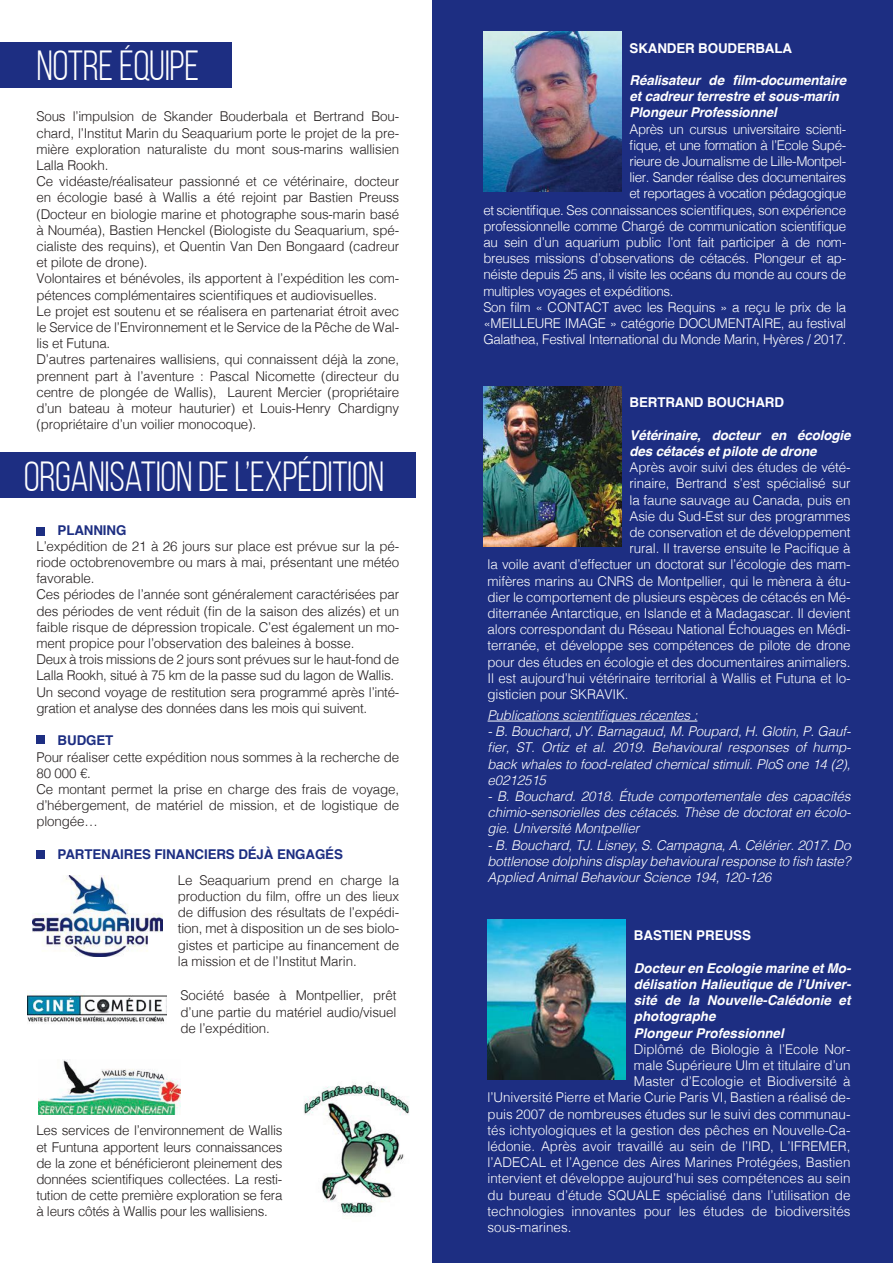
<style>
.page{position:relative;width:893px;height:1263px;background:#fff}
.page>*{position:absolute;margin:0;border:0;box-sizing:border-box;transform-origin:0 0}
.t1{font:42px "Bebas Neue";letter-spacing:-.01em;color:#fff}
.t2{font:300 13.5px/16.2px "Helvetica";letter-spacing:-.01em;color:#241f1f;text-align:justify}
.t3{font:300 13.5px "Helvetica";letter-spacing:-.01em;color:#fff}
.t4{font:italic 300 13.5px/16.2px "Helvetica";letter-spacing:-.01em;color:#fff;text-align:justify}
.t5{font:italic 700 13.5px/16.2px "Helvetica";letter-spacing:-.01em;color:#fff}
.t6{font:300 13.5px "Helvetica";letter-spacing:-.03em;color:#fff}
.t7{font:700 13.5px "Helvetica";letter-spacing:-.01em;color:#fff}
.t8{font:700 13.5px "Helvetica";letter-spacing:-.01em;color:#1d2e82}
</style>
<div class="page">
<div style="left:432px;top:0;width:461px;height:1263px;background:#1d2e82"></div>
<hr style="left:488px;top:721px;width:209px;height:1px;background:#fff">
<img style="left:483px;top:32px;width:138px;height:159px">
<img style="left:483px;top:387px;width:138px;height:159px">
<img style="left:488px;top:919px;width:137px;height:160px">
<div style="left:0;top:43px;width:232px;height:45px;background:#1d2e82"></div>
<div style="left:0;top:452px;width:415px;height:46px;background:#1d2e82"></div>
<img style="left:28px;top:990px;width:139px;height:34px">
<img style="left:38px;top:1060px;width:143px;height:54px">
<img style="left:304px;top:1082px;width:105px;height:132px">
<img style="left:32px;top:875px;width:130px;height:82px">
<div style="left:36px;top:527px;width:9px;height:8px;background:#1d2e82"></div>
<div style="left:36px;top:735px;width:9px;height:9px;background:#1d2e82"></div>
<div style="left:36px;top:850px;width:9px;height:9px;background:#1d2e82"></div>
<h1 class="t1" style="left:36px;top:43px;width:164px">NOTRE ÉQUIPE</h1>
<p class="t2" style="left:36px;top:108px;width:364px;text-align:left">Sous l’impulsion de Skander Bouderbala et Bertrand Bou&shy;chard, l’Institut Marin du Seaquarium porte le projet de la pre&shy;mière exploration naturaliste du mont sous-marins wallisien Lalla Rookh.<br>Ce vidéaste/réalisateur passionné et ce vétérinaire, docteur en écologie basé à Wallis a été rejoint par Bastien Preuss (Docteur en biologie marine et photographe sous-marin basé à Nouméa), Bastien Henckel (Biologiste du Seaquarium, spé&shy;cialiste des requins), et Quentin Van Den Bongaard (cadreur et pilote de drone).<br>Volontaires et bénévoles, ils apportent à l’expédition les com&shy;pétences complémentaires scientifiques et audiovisuelles.<br>Le projet est soutenu et se réalisera en partenariat étroit avec le Service de l’Environnement et le Service de la Pêche de Wal&shy;lis et Futuna.<br>D’autres partenaires wallisiens, qui connaissent déjà la zone, prennent part à l’aventure : Pascal Nicomette (directeur du centre de plongée de Wallis), Laurent Mercier (propriétaire d’un bateau à moteur hauturier) et Louis-Henry Chardigny (propriétaire d’un voilier monocoque).</p>
<h1 class="t1" style="left:24px;top:454px;width:362px">ORGANISATION DE L’EXPÉDITION</h1>
<p class="t8" style="left:58px;top:519px;width:70px">PLANNING</p>
<p class="t2" style="left:36px;top:537px;width:364px;text-align:left">L’expédition de 21 à 26 jours sur place est prévue sur la pé&shy;riode octobrenovembre ou mars à mai, présentant une météo favorable.<br>Ces périodes de l’année sont généralement caractérisées par des périodes de vent réduit (fin de la saison des alizés) et un faible risque de dépression tropicale. C’est également un mo&shy;ment propice pour l’observation des baleines à bosse.<br>Deux à trois missions de 2 jours sont prévues sur le haut-fond de Lalla Rookh, situé à 75 km de la passe sud du lagon de Wallis.<br>Un second voyage de restitution sera programmé après l’inté&shy;gration et analyse des données dans les mois qui suivent.</p>
<p class="t8" style="left:58px;top:730px;width:57px">BUDGET</p>
<p class="t2" style="left:36px;top:748px;width:364px;text-align:left">Pour réaliser cette expédition nous sommes à la recherche de 80 000 €.<br>Ce montant permet la prise en charge des frais de voyage, d’hébergement, de matériel de mission, et de logistique de plongée…</p>
<p class="t8" style="left:58px;top:843px;width:287px">PARTENAIRES FINANCIERS DÉJÀ ENGAGÉS</p>
<p class="t2" style="left:178px;top:871px;width:223px">Le Seaquarium prend en charge la production du film, offre un des lieux de diffusion des résultats de l’expédi&shy;tion, met à disposition un de ses biolo&shy;gistes et participe au financement de la mission et de l’Institut Marin.</p>
<p class="t2" style="left:181px;top:986px;width:217px">Société basée à Montpellier, prêt d’une partie du matériel audio/visuel de l’expédition.</p>
<p class="t2" style="left:36px;top:1121px;width:248px">Les services de l’environnement de Wallis et Funtuna apportent leurs connaissances de la zone et bénéficieront pleinement des données scientifiques collectées. La resti&shy;tution de cette première exploration se fera à leurs côtés à Wallis pour les wallisiens.</p>
<p class="t7" style="left:630px;top:37px;width:164px">SKANDER BOUDERBALA</p>
<p class="t5" style="left:630px;top:72px;width:218px">Réalisateur de film-documentaire et cadreur terrestre et sous-marin<br>Plongeur Professionnel</p>
<p class="t6" style="left:630px;top:117px;width:218px">Après un cursus universitaire scienti-</p>
<p class="t6" style="left:630px;top:134px;width:218px">fique, et une formation à l’Ecole Supé-</p>
<p class="t6" style="left:630px;top:150px;width:218px">rieure de Journalisme de Lille-Montpel-</p>
<p class="t6" style="left:630px;top:166px;width:218px">lier. Sander réalise des documentaires</p>
<p class="t6" style="left:630px;top:182px;width:218px">et reportages à vocation pédagogique</p>
<p class="t3" style="left:483px;top:198px;width:364px">et scientifique. Ses connaissances scientifiques, son expérience</p>
<p class="t3" style="left:483px;top:215px;width:364px">professionnelle comme Chargé de communication scientifique</p>
<p class="t3" style="left:483px;top:231px;width:364px">au sein d’un aquarium public l’ont fait participer à de nom-</p>
<p class="t3" style="left:483px;top:247px;width:364px">breuses missions d’observations de cétacés. Plongeur et ap-</p>
<p class="t3" style="left:483px;top:263px;width:364px">néiste depuis 25 ans, il visite les océans du monde au cours de</p>
<p class="t3" style="left:483px;top:279px;width:192px">multiples voyages et expéditions.</p>
<p class="t3" style="left:483px;top:296px;width:364px">Son film « CONTACT avec les Requins » a reçu le prix de la</p>
<p class="t3" style="left:483px;top:312px;width:364px">«MEILLEURE IMAGE » catégorie DOCUMENTAIRE, au festival</p>
<p class="t3" style="left:483px;top:328px;width:364px">Galathea, Festival International du Monde Marin, Hyères / 2017.</p>
<p class="t7" style="left:630px;top:392px;width:156px">BERTRAND BOUCHARD</p>
<p class="t5" style="left:630px;top:427px;width:222px">Vétérinaire, docteur en écologie des cétacés et pilote de drone</p>
<p class="t3" style="left:630px;top:456px;width:222px">Après avoir suivi des études de vété-</p>
<p class="t3" style="left:630px;top:472px;width:222px">rinaire, Bertrand s’est spécialisé sur</p>
<p class="t3" style="left:630px;top:488px;width:222px">la faune sauvage au Canada, puis en</p>
<p class="t3" style="left:630px;top:504px;width:222px">Asie du Sud-Est sur des programmes</p>
<p class="t3" style="left:630px;top:521px;width:222px">de conservation et de développement</p>
<p class="t3" style="left:630px;top:537px;width:222px">rural. Il traverse ensuite le Pacifique à</p>
<p class="t3" style="left:488px;top:553px;width:364px">la voile avant d’effectuer un doctorat sur l’écologie des mam-</p>
<p class="t3" style="left:488px;top:569px;width:364px">mifères marins au CNRS de Montpellier, qui le mènera à étu-</p>
<p class="t3" style="left:488px;top:585px;width:364px">dier le comportement de plusieurs espèces de cétacés en Mé-</p>
<p class="t3" style="left:488px;top:602px;width:364px">diterranée Antarctique, en Islande et à Madagascar. Il devient</p>
<p class="t3" style="left:488px;top:618px;width:364px">alors correspondant du Réseau National Échouages en Médi-</p>
<p class="t3" style="left:488px;top:634px;width:364px">terranée, et développe ses compétences de pilote de drone</p>
<p class="t3" style="left:488px;top:650px;width:364px">pour des études en écologie et des documentaires animaliers.</p>
<p class="t3" style="left:488px;top:666px;width:364px">Il est aujourd’hui vétérinaire territorial à Wallis et Futuna et lo-</p>
<p class="t3" style="left:488px;top:683px;width:143px">gisticien pour SKRAVIK.</p>
<p class="t4" style="left:488px;top:706px;width:211px">Publications scientifiques récentes :</p>
<p class="t4" style="left:488px;top:722px;width:365px">- B. Bouchard, JY. Barnagaud, M. Poupard, H. Glotin, P. Gauf&shy;fier, ST. Ortiz et al. 2019. Behavioural responses of hump&shy;back whales to food-related chemical stimuli. PloS one 14 (2), e0212515</p>
<p class="t4" style="left:488px;top:787px;width:365px">- B. Bouchard. 2018. Étude comportementale des capacités chimio-sensorielles des cétacés. Thèse de doctorat en écolo&shy;gie. Université Montpellier</p>
<p class="t4" style="left:488px;top:836px;width:364px">- B. Bouchard, TJ. Lisney, S. Campagna, A. Célérier. 2017. Do bottlenose dolphins display behavioural response to fish taste?<br>Applied Animal Behaviour Science 194, 120-126</p>
<p class="t7" style="left:634px;top:925px;width:119px">BASTIEN PREUSS</p>
<p class="t5" style="left:634px;top:960px;width:219px">Docteur en Ecologie marine et Mo&shy;délisation Halieutique de l’Univer&shy;sité de la Nouvelle-Calédonie et photographe<br>Plongeur Professionnel</p>
<p class="t3" style="left:634px;top:1037px;width:218px">Diplômé de Biologie à l’Ecole Nor-</p>
<p class="t3" style="left:634px;top:1054px;width:218px">male Supérieure Ulm et titulaire d’un</p>
<p class="t3" style="left:634px;top:1070px;width:218px">Master d’Ecologie et Biodiversité à</p>
<p class="t3" style="left:488px;top:1086px;width:364px">l’Université Pierre et Marie Curie Paris VI, Bastien a réalisé de-</p>
<p class="t3" style="left:488px;top:1102px;width:364px">puis 2007 de nombreuses études sur le suivi des communau-</p>
<p class="t3" style="left:488px;top:1118px;width:364px">tés ichtyologiques et la gestion des pêches en Nouvelle-Ca-</p>
<p class="t3" style="left:488px;top:1135px;width:364px">lédonie. Après avoir travaillé au sein de l’IRD, L’IFREMER,</p>
<p class="t3" style="left:488px;top:1151px;width:364px">l’ADECAL et l’Agence des Aires Marines Protégées, Bastien</p>
<p class="t3" style="left:488px;top:1167px;width:364px">intervient et développe aujourd’hui ses compétences au sein</p>
<p class="t3" style="left:488px;top:1183px;width:364px">du bureau d’étude SQUALE spécialisé dans l’utilisation de</p>
<p class="t3" style="left:488px;top:1199px;width:364px">technologies innovantes pour les études de biodiversités</p>
<p class="t3" style="left:488px;top:1216px;width:85px">sous-marines.</p>
</div>
